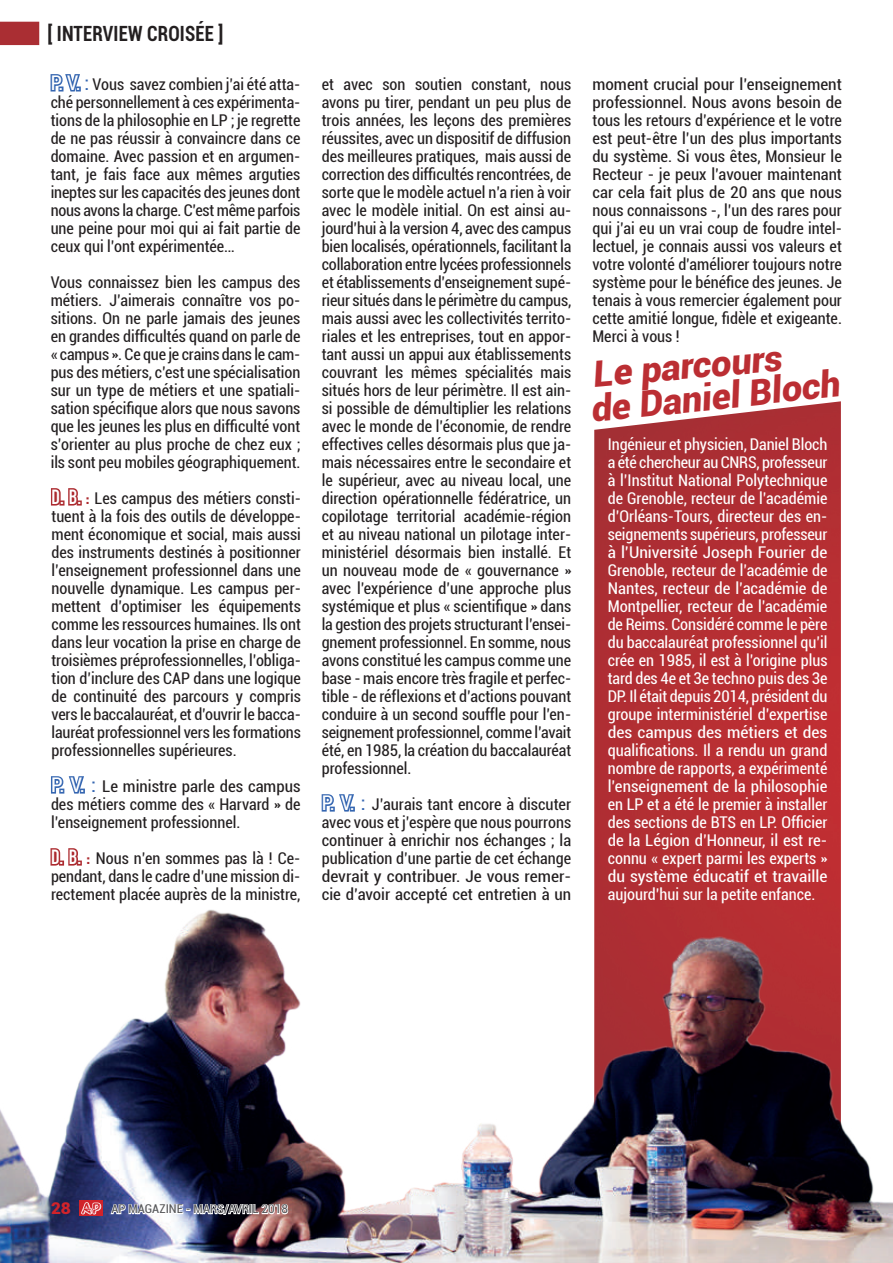
<style>
.page{position:relative;width:893px;height:1263px;background:#fff}
.page>*{position:absolute;margin:0;border:0;box-sizing:border-box;transform-origin:0 0}
.t1{font:italic 900 36px "Roboto";color:#bb2e33}
.t2{font:700 condensed 21px "Roboto";letter-spacing:.01em;color:#231f20;scale:.9 1}
.t3{font:condensed 16.2px/18px "Roboto";color:#231f20;text-align:justify}
.t4{font:condensed 16.2px/18px "Roboto";color:#fff;text-align:justify}
.t5{font:condensed 16.2px/18px "Roboto";color:#231f20;text-align:justify;scale:1.06 1}
.t6{font:condensed 16.2px/18px "Roboto";color:#231f20;text-align:justify;scale:1.04 1}
.t7{font:900 16.2px "Roboto";color:#d1232a;scale:1.06 1}
.t8{font:condensed 12.15px "Roboto";color:#57585a;scale:1.06 1}
.s1{font-size:20.25px;color:#fff}
.s2{font-size:20.25px;color:#3566b1}
.s3{font-family:"DIN Condensed";font-weight:700;font-stretch:normal;font-size:20.25px;color:#fff}
.s4{font-family:"DIN Condensed";font-weight:700;font-stretch:normal;font-size:20.25px;color:#ac2a2f}
</style>
<div class="page">
<hr style="left:892px;top:0;width:1px;height:1263px;background:#f2c5b4">
<img style="left:594px;top:401px;width:247px;height:372px">
<img style="left:0;top:773px;width:893px;height:490px">
<svg style="left:50px;top:488px;width:32px;height:18px"></svg>
<svg style="left:49px;top:774px;width:37px;height:41px"></svg>
<svg style="left:49px;top:846px;width:33px;height:21px"></svg>
<svg style="left:320px;top:792px;width:36px;height:41px"></svg>
<img style="left:110px;top:1196px;width:179px;height:28px">
<svg style="left:80px;top:1201px;width:23px;height:15px"></svg>
<svg style="left:81px;top:1202px;width:20px;height:12px"></svg>
<svg style="left:0;top:21px;width:81px;height:71px"></svg>
<p class="t2" style="left:47px;top:19px;width:197px">[ INTERVIEW CROISÉE ]</p>
<p class="t3" style="left:51px;top:75px;width:251px"><span class="s1">P. V.</span> <span class="s2">:</span> Vous savez combien j’ai été atta&shy;ché personnellement à ces expérimenta&shy;tions de la philosophie en LP ; je regrette de ne pas réussir à convaincre dans ce domaine. Avec passion et en argumen&shy;tant, je fais face aux mêmes arguties ineptes sur les capacités des jeunes dont nous avons la charge. C’est même parfois une peine pour moi qui ai fait partie de ceux qui l’ont expérimentée…</p>
<p class="t3" style="left:51px;top:273px;width:251px">Vous connaissez bien les campus des métiers. J’aimerais connaître vos po&shy;sitions. On ne parle jamais des jeunes en grandes difficultés quand on parle de « campus ». Ce que je crains dans le cam&shy;pus des métiers, c’est une spécialisation sur un type de métiers et une spatiali&shy;sation spécifique alors que nous savons que les jeunes les plus en difficulté vont s’orienter au plus proche de chez eux ; ils sont peu mobiles géographiquement.</p>
<p class="t3" style="left:51px;top:489px;width:251px"><span class="s3">D. B.</span> <span class="s4">:</span> Les campus des métiers consti&shy;tuent à la fois des outils de développe&shy;ment économique et social, mais aussi des instruments destinés à positionner l’enseignement professionnel dans une nouvelle dynamique. Les campus per&shy;mettent d’optimiser les équipements comme les ressources humaines. Ils ont dans leur vocation la prise en charge de troisièmes préprofessionnelles, l’obliga&shy;tion d’inclure des CAP dans une logique de continuité des parcours y compris vers le baccalauréat, et d’ouvrir le bacca&shy;lauréat professionnel vers les formations professionnelles supérieures.</p>
<p class="t6" style="left:51px;top:777px;width:241px"><span class="s1">P. V.</span> <span class="s2">:</span> Le ministre parle des campus des métiers comme des « Harvard » de l’enseignement professionnel.</p>
<p class="t3" style="left:51px;top:849px;width:251px"><span class="s3">D. B.</span> <span class="s4">:</span> Nous n’en sommes pas là ! Ce&shy;pendant, dans le cadre d’une mission di&shy;rectement placée auprès de la ministre,</p>
<p class="t3" style="left:322px;top:75px;width:251px">et avec son soutien constant, nous avons pu tirer, pendant un peu plus de trois années, les leçons des premières réussites, avec un dispositif de diffusion des meilleures pratiques, mais aussi de correction des difficultés rencontrées, de sorte que le modèle actuel n’a rien à voir avec le modèle initial. On est ainsi au&shy;jourd’hui à la version 4, avec des campus bien localisés, opérationnels, facilitant la collaboration entre lycées professionnels et établissements d’enseignement supé&shy;rieur situés dans le périmètre du campus, mais aussi avec les collectivités territo&shy;riales et les entreprises, tout en appor&shy;tant aussi un appui aux établissements couvrant les mêmes spécialités mais situés hors de leur périmètre. Il est ain&shy;si possible de démultiplier les relations avec le monde de l’économie, de rendre effectives celles désormais plus que ja&shy;mais nécessaires entre le secondaire et le supérieur, avec au niveau local, une direction opérationnelle fédératrice, un copilotage territorial académie-région et au niveau national un pilotage inter&shy;ministériel désormais bien installé. Et un nouveau mode de « gouvernance » avec l’expérience d’une approche plus systémique et plus « scientifique » dans la gestion des projets structurant l’ensei&shy;gnement professionnel. En somme, nous avons constitué les campus comme une base - mais encore très fragile et perfec&shy;tible - de réflexions et d’actions pouvant conduire à un second souffle pour l’en&shy;seignement professionnel, comme l’avait été, en 1985, la création du baccalauréat professionnel.</p>
<p class="t5" style="left:592px;top:75px;width:237px">moment crucial pour l’enseignement professionnel. Nous avons besoin de tous les retours d’expérience et le votre est peut-être l’un des plus importants du système. Si vous êtes, Monsieur le Recteur - je peux l’avouer maintenant car cela fait plus de 20 ans que nous nous connaissons -, l’un des rares pour qui j’ai eu un vrai coup de foudre intel&shy;lectuel, je connais aussi vos valeurs et votre volonté d’améliorer toujours notre système pour le bénéfice des jeunes. Je tenais à vous remercier également pour cette amitié longue, fidèle et exigeante.<br>Merci à vous !</p>
<h1 class="t1" style="left:591px;top:349px;width:191px;rotate:-5deg">Le parcours</h1>
<h1 class="t1" style="left:589px;top:384px;width:252px;rotate:-6deg">de Daniel Bloch</h1>
<p class="t4" style="left:608px;top:435px;width:221px">Ingénieur et physicien, Daniel Bloch a été chercheur au CNRS, professeur à l’Institut National Polytechnique de Grenoble, recteur de l’académie d’Orléans-Tours, directeur des en&shy;seignements supérieurs, professeur à l’Université Joseph Fourier de Grenoble, recteur de l’académie de Nantes, recteur de l’académie de Montpellier, recteur de l’académie de Reims. Considéré comme le père du baccalauréat professionnel qu’il crée en 1985, il est à l’origine plus tard des 4e et 3e techno puis des 3e DP. Il était depuis 2014, président du groupe interministériel d’expertise des campus des métiers et des qualifications. Il a rendu un grand nombre de rapports, a expérimenté l’enseignement de la philosophie en LP et a été le premier à installer des sections de BTS en LP. Officier de la Légion d’Honneur, il est re&shy;connu « expert parmi les experts » du système éducatif et travaille aujourd’hui sur la petite enfance.</p>
<p class="t3" style="left:322px;top:795px;width:251px"><span class="s1">P. V.</span> <span class="s2">:</span> J’aurais tant encore à discuter avec vous et j’espère que nous pourrons continuer à enrichir nos échanges ; la publication d’une partie de cet échange devrait y contribuer. Je vous remer&shy;cie d’avoir accepté cet entretien à un</p>
<p class="t7" style="left:51px;top:1197px;width:20px">28</p>
<p class="t8" style="left:111px;top:1201px;width:168px">AP MAGAZINE - MARS/AVRIL 2018</p>
</div>
